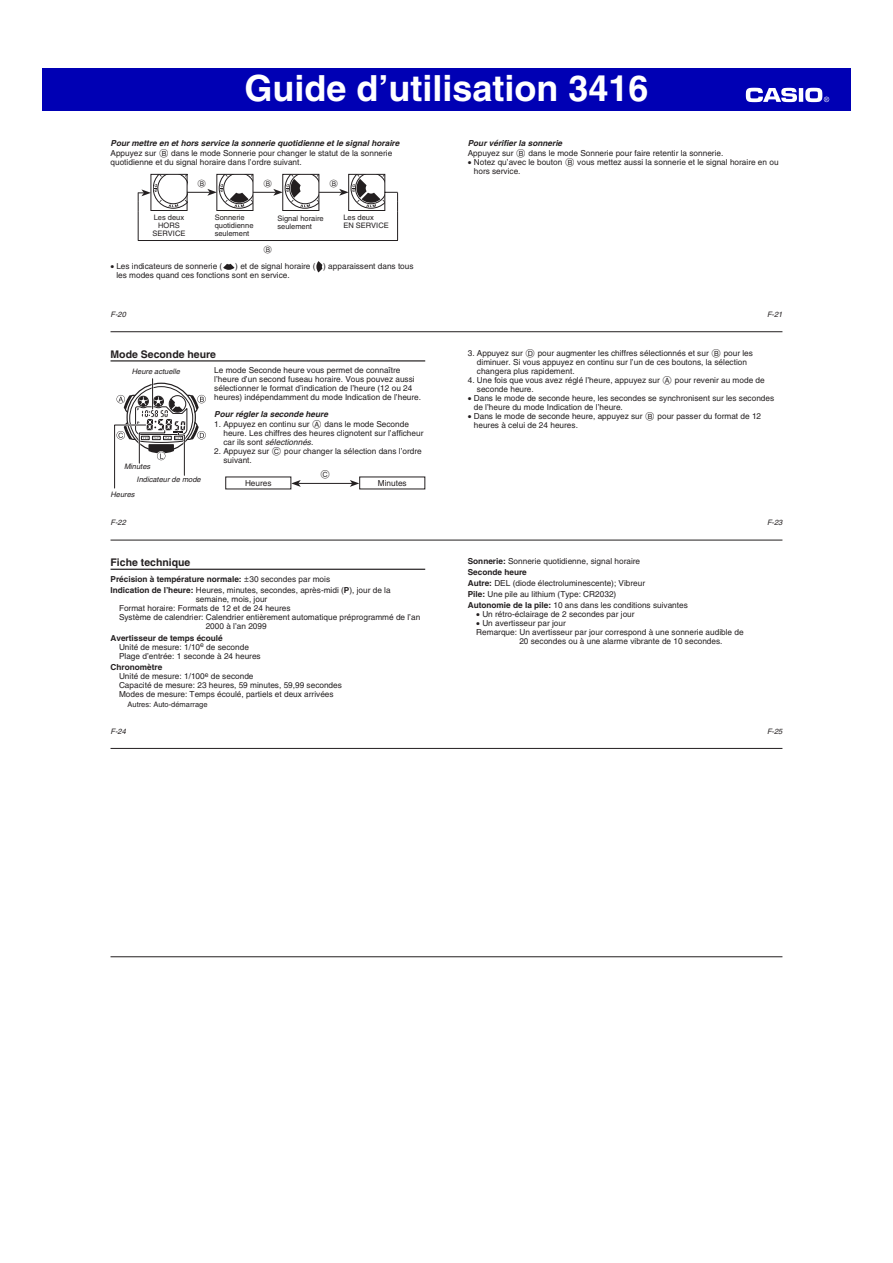
<style>
.page{position:relative;width:893px;height:1263px;background:#fff}
.page>*{position:absolute;margin:0;border:0;box-sizing:border-box;transform-origin:0 0}
.t1{font:700 36px "Helvetica";color:#fff}
.t2{font:700 10.5px "Helvetica";color:#231f20}
.t3{font:8.25px/9px "Helvetica";color:#231f20}
.t4{font:italic 700 8.25px/10.1px "Helvetica";color:#231f20}
.t5{font:8.25px "Mdn Alp Nor";color:#231f20}
.t6{font:7.5px/8.2px "Helvetica";color:#231f20}
.t7{font:italic 7.5px "Helvetica";color:#231f20}
.t8{font:7.5px "Mdn Alp Nor";color:#231f20}
.s1{font-weight:400;font-style:normal}
.s2{font-family:"Mdn Alp Nor";font-weight:400;font-style:normal}
.s3{font-family:"Mdn Alp Nor"}
.s4{font-style:italic}
.s5{font-weight:700}
.s6{font-weight:300;font-size:10.8px}
.s7{font-weight:700;font-style:italic}
</style>
<div class="page">
<div style="left:42px;top:68px;width:808px;height:43px;background:#0000b4"></div>
<hr style="left:799px;top:88px;width:4px;height:14px;background:#fff">
<svg style="left:746px;top:88px;width:51px;height:14px"></svg>
<svg style="left:805px;top:88px;width:24px;height:14px"></svg>
<hr style="left:111px;top:331px;width:671px;height:1px;background:#231f20">
<hr style="left:111px;top:540px;width:671px;height:1px;background:#231f20">
<hr style="left:111px;top:748px;width:671px;height:1px;background:#231f20">
<hr style="left:111px;top:957px;width:671px;height:1px;background:#231f20">
<hr style="left:111px;top:569px;width:314px;height:1px;background:#231f20">
<hr style="left:111px;top:360px;width:314px;height:2px;background:#231f20">
<hr style="left:298px;top:483px;width:54px;height:1px;background:#231f20">
<svg style="left:291px;top:480px;width:10px;height:7px"></svg>
<svg style="left:350px;top:480px;width:9px;height:7px"></svg>
<hr style="left:152px;top:379px;width:1px;height:30px;background:#231f20">
<svg style="left:114px;top:386px;width:92px;height:103px"></svg>
<svg style="left:137px;top:173px;width:262px;height:68px"></svg>
<svg style="left:223px;top:264px;width:11px;height:6px"></svg>
<svg style="left:316px;top:261px;width:6px;height:11px"></svg>
<h1 class="t1" style="left:244px;top:75px;width:406px">Guide d’utilisation 3416</h1>
<p class="t4" style="left:111px;top:139px;width:290px">Pour mettre en et hors service la sonnerie quotidienne et le signal horaire<br><span class="s1">Appuyez sur</span> <span class="s2">B</span> <span class="s1">dans le mode Sonnerie pour changer le statut de la sonnerie</span></p>
<p class="t3" style="left:111px;top:159px;width:193px">quotidienne et du signal horaire dans l’ordre suivant.</p>
<p class="t8" style="left:197px;top:179px;width:11px">B</p>
<p class="t8" style="left:263px;top:179px;width:11px">B</p>
<p class="t8" style="left:329px;top:179px;width:11px">B</p>
<p class="t6" style="left:153px;top:214px;width:34px;text-align:center">Les deux<br>HORS<br>SERVICE</p>
<p class="t6" style="left:215px;top:214px;width:40px">Sonnerie quotidienne seulement</p>
<p class="t6" style="left:277px;top:214px;width:48px">Signal horaire seulement</p>
<p class="t6" style="left:343px;top:214px;width:47px">Les deux<br>EN SERVICE</p>
<p class="t8" style="left:263px;top:245px;width:11px">B</p>
<p class="t3" style="left:116px;top:262px;width:107px">Les indicateurs de sonnerie (</p>
<p class="t3" style="left:116px;top:262px;width:299px;text-indent:119px">) et de signal horaire ( ) apparaissent dans tous les modes quand ces fonctions sont en service.</p>
<p class="t7" style="left:111px;top:312px;width:17px">F-20</p>
<p class="t2" style="left:111px;top:350px;width:107px">Mode Seconde heure</p>
<p class="t3" style="left:214px;top:366px;width:208px">Le mode Seconde heure vous permet de connaître l’heure d’un second fuseau horaire. Vous pouvez aussi sélectionner le format d’indication de l’heure (12 ou 24 heures) indépendamment du mode Indication de l’heure.</p>
<p class="t4" style="left:214px;top:409px;width:115px">Pour régler la seconde heure</p>
<p class="t3" style="left:223px;top:420px;width:201px;text-indent:-9px">1. Appuyez en continu sur <span class="s3">A</span> dans le mode Seconde heure. Les chiffres des heures clignotent sur l’afficheur car ils sont <span class="s4">sélectionnés</span>.</p>
<p class="t3" style="left:223px;top:447px;width:200px;text-indent:-9px">2. Appuyez sur <span class="s3">C</span> pour changer la sélection dans l’ordre suivant.</p>
<p class="t3" style="left:245px;top:479px;width:28px">Heures</p>
<p class="t3" style="left:378px;top:479px;width:30px">Minutes</p>
<p class="t7" style="left:132px;top:369px;width:50px">Heure actuelle</p>
<p class="t7" style="left:124px;top:464px;width:28px">Minutes</p>
<p class="t7" style="left:111px;top:492px;width:26px">Heures</p>
<p class="t5" style="left:320px;top:470px;width:12px">C</p>
<p class="t7" style="left:137px;top:477px;width:66px">Indicateur de mode</p>
<p class="t7" style="left:111px;top:520px;width:17px">F-22</p>
<p class="t2" style="left:111px;top:558px;width:81px">Fiche technique</p>
<p class="t3" style="left:111px;top:575px;width:282px;line-height:11.1px"><span class="s5">Précision à température normale:</span> <span class="s6">±</span>30 secondes par mois<br><span class="s5">Indication de l’heure:</span> Heures, minutes, secondes, après-midi (<span class="s5">P</span>), jour de la</p>
<p class="t3" style="left:196px;top:596px;width:73px">semaine, mois, jour</p>
<p class="t3" style="left:119px;top:605px;width:173px">Format horaire: Formats de 12 et de 24 heures</p>
<p class="t3" style="left:119px;top:614px;width:303px">Système de calendrier: Calendrier entièrement automatique préprogrammé de l’an</p>
<p class="t3" style="left:206px;top:623px;width:63px">2000 à l’an 2099</p>
<p class="t3" style="left:119px;top:634px;width:143px;text-indent:-9px"><span class="s5">Avertisseur de temps écoulé<br></span>Unité de mesure: 1/10<sup>e</sup> de seconde<br>Plage d’entrée: 1 seconde à 24 heures</p>
<p class="t3" style="left:119px;top:663px;width:224px;text-indent:-9px"><span class="s5">Chronomètre<br></span>Unité de mesure: 1/100<sup>e</sup> de seconde<br>Capacité de mesure: 23 heures, 59 minutes, 59,99 secondes Modes de mesure: Temps écoulé, partiels et deux arrivées</p>
<p class="t6" style="left:128px;top:701px;width:82px">Autres: Auto-démarrage</p>
<p class="t7" style="left:111px;top:728px;width:17px">F-24</p>
<p class="t3" style="left:468px;top:139px;width:257px;line-height:10.1px"><span class="s7">Pour vérifier la sonnerie<br></span>Appuyez sur <span class="s3">B</span> dans le mode Sonnerie pour faire retentir la sonnerie.</p>
<p class="t3" style="left:474px;top:159px;width:306px">Notez qu’avec le bouton <span class="s3">B</span> vous mettez aussi la sonnerie et le signal horaire en ou hors service.</p>
<p class="t7" style="left:767px;top:312px;width:17px">F-21</p>
<p class="t3" style="left:477px;top:349px;width:278px;text-indent:-9px">3. Appuyez sur <span class="s3">D</span> pour augmenter les chiffres sélectionnés et sur <span class="s3">B</span> pour les diminuer. Si vous appuyez en continu sur l’un de ces boutons, la sélection changera plus rapidement.</p>
<p class="t3" style="left:468px;top:376px;width:298px">4. Une fois que vous avez réglé l’heure, appuyez sur <span class="s3">A</span> pour revenir au mode de</p>
<p class="t3" style="left:477px;top:385px;width:58px">seconde heure.</p>
<p class="t3" style="left:474px;top:394px;width:302px">Dans le mode de seconde heure, les secondes se synchronisent sur les secondes</p>
<p class="t3" style="left:474px;top:403px;width:151px">de l’heure du mode Indication de l’heure.</p>
<p class="t3" style="left:474px;top:412px;width:289px">Dans le mode de seconde heure, appuyez sur <span class="s3">B</span> pour passer du format de 12</p>
<p class="t3" style="left:474px;top:421px;width:106px">heures à celui de 24 heures.</p>
<p class="t3" style="left:468px;top:556px;width:222px;line-height:11.1px"><span class="s5">Sonnerie:</span> Sonnerie quotidienne, signal horaire<br><span class="s5">Seconde heure<br>Autre:</span> DEL (diode électroluminescente); Vibreur<br><span class="s5">Pile:</span> Une pile au lithium (Type: CR2032)<br><span class="s5">Autonomie de la pile:</span> 10 ans dans les conditions suivantes</p>
<p class="t3" style="left:482px;top:611px;width:154px">Un rétro-éclairage de 2 secondes par jour</p>
<p class="t3" style="left:482px;top:620px;width:85px">Un avertisseur par jour</p>
<p class="t3" style="left:476px;top:629px;width:269px">Remarque: Un avertisseur par jour correspond à une sonnerie audible de</p>
<p class="t3" style="left:519px;top:638px;width:205px">20 secondes ou à une alarme vibrante de 10 secondes.</p>
<p class="t7" style="left:767px;top:520px;width:17px">F-23</p>
<p class="t7" style="left:767px;top:728px;width:17px">F-25</p>
</div>
